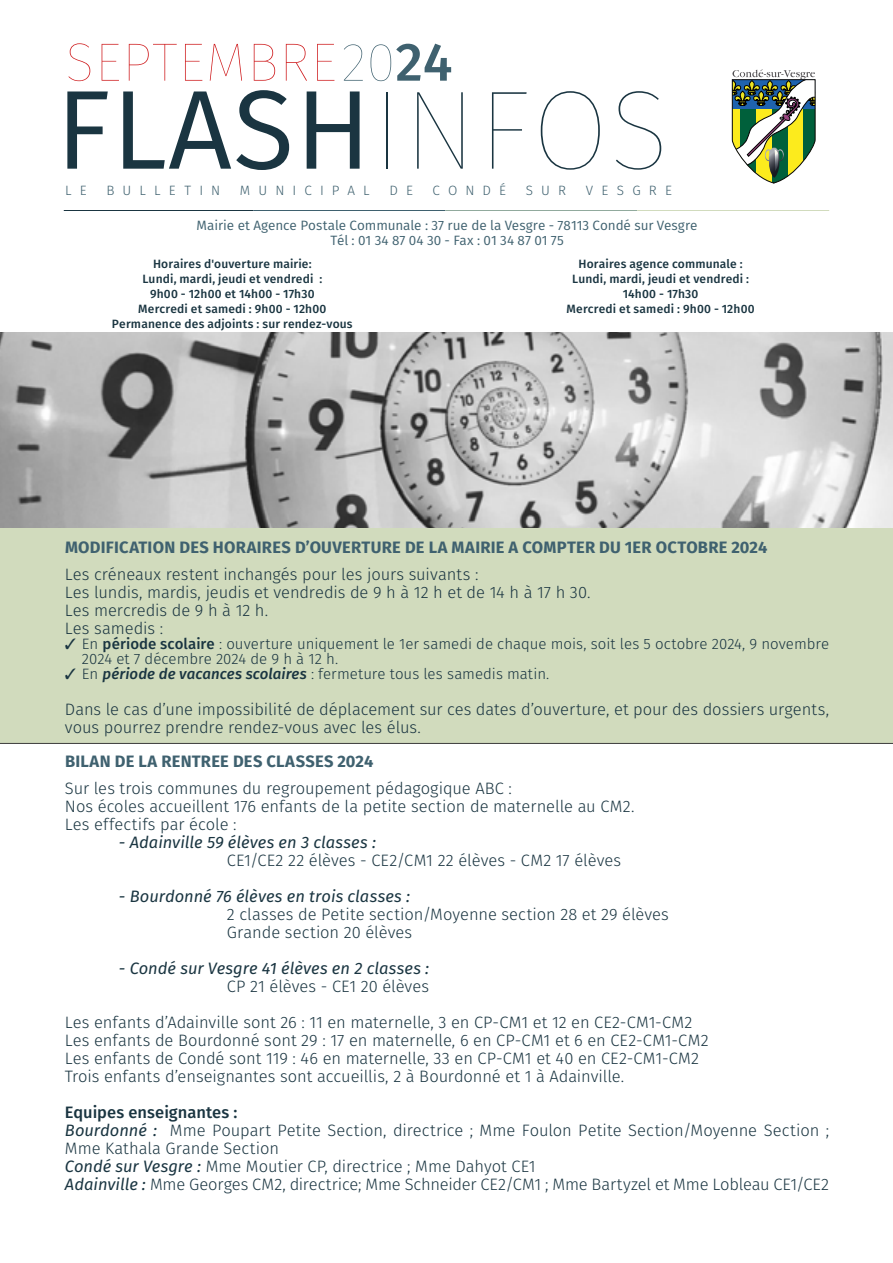
<style>
.page{position:relative;width:893px;height:1263px;background:#fff}
.page>*{position:absolute;margin:0;border:0;box-sizing:border-box;transform-origin:0 0}
.t1{font:112.2px "Fira Sans";letter-spacing:.01em;color:#1a3541}
.t2{font:54px "Fira Sans Hair";letter-spacing:.01em;color:#ce191b}
.t3{font:300 16.5px/18px "Fira Sans";letter-spacing:-.005em;color:#1a3541}
.t4{font:700 16.5px "Fira Sans";letter-spacing:.015em;color:#3f616f}
.t5{font:italic 16.5px "Fira Sans";color:#1a3541}
.t6{font:300 15px/15px "Fira Sans";color:#1a3541}
.t7{font:13.5px/15px "Fira Sans";color:#3f616f;text-align:center}
.t8{font:300 13.5px "Fira Sans";letter-spacing:.6em;color:#3f616f}
.t9{font:500 12px/15px "Fira Sans";letter-spacing:.015em;color:#1a3541;text-align:center}
.s1{color:#3f616f}
.s2{font-family:"Fira Sans";font-weight:500;color:#3f616f}
.s3{font-family:"Fira Sans Hair"}
.s4{font-weight:500}
.s5{font-weight:500;font-style:italic}
.s6{font-weight:400;font-style:italic}
</style>
<div class="page">
<div style="left:0;top:527px;width:893px;height:217px;background:#d1dbbd"></div>
<hr style="left:64px;top:210px;width:189px;height:1px;background:#1a3541">
<hr style="left:253px;top:210px;width:192px;height:1px;background:#3f616f">
<hr style="left:445px;top:210px;width:192px;height:1px;background:#91aa9d">
<hr style="left:637px;top:210px;width:192px;height:1px;background:#d1dbbd">
<svg style="left:732px;top:69px;width:84px;height:114px"></svg>
<img style="left:0;top:333px;width:893px;height:194px">
<h2 class="t2" style="left:65px;top:24px;width:389px">SEPTEMBRE<span class="s1">20</span><span class="s2">24</span></h2>
<h1 class="t1" style="left:56px;top:46px;width:615px">FLASH<span class="s3">INFOS</span></h1>
<p class="t8" style="left:65px;top:181px;width:23px">L E</p>
<p class="t8" style="left:106px;top:181px;width:115px">BULLETIN</p>
<p class="t8" style="left:240px;top:181px;width:131px">MUNICIPAL</p>
<p class="t8" style="left:389px;top:181px;width:25px">D E</p>
<p class="t8" style="left:433px;top:181px;width:75px">CONDÉ</p>
<p class="t8" style="left:526px;top:181px;width:42px">SUR</p>
<p class="t8" style="left:586px;top:181px;width:88px">VESGRE</p>
<p class="t7" style="left:197px;top:217px;width:502px">Mairie et Agence Postale Communale : 37 rue de la Vesgre - 78113 Condé sur Vesgre<br>Tél : 01 34 87 04 30 - Fax : 01 34 87 01 75</p>
<p class="t9" style="left:112px;top:256px;width:242px">Horaires d'ouverture mairie:<br>Lundi, mardi, jeudi et vendredi :<br>9h00 - 12h00 et 14h00 - 17h30<br>Mercredi et samedi : 9h00 - 12h00<br>Permanence des adjoints : sur rendez-vous</p>
<p class="t9" style="left:566px;top:256px;width:190px">Horaires agence communale :<br>Lundi, mardi, jeudi et vendredi :<br>14h00 - 17h30<br>Mercredi et samedi : 9h00 - 12h00</p>
<p class="t4" style="left:65px;top:534px;width:704px">MODIFICATION DES HORAIRES D’OUVERTURE DE LA MAIRIE A COMPTER DU 1ER OCTOBRE 2024</p>
<p class="t3" style="left:65px;top:565px;width:527px">Les créneaux restent inchangés pour les jours suivants :<br>Les lundis, mardis, jeudis et vendredis de 9 h à 12 h et de 14 h à 17 h 30.<br>Les mercredis de 9 h à 12 h.<br>Les samedis :</p>
<p class="t6" style="left:82px;top:636px;width:749px;text-indent:-17px">✓ En <span class="s4">période scolaire</span> : ouverture uniquement le 1er samedi de chaque mois, soit les 5 octobre 2024, 9 novembre<br>2024 et 7 décembre 2024 de 9 h à 12 h.</p>
<p class="t6" style="left:65px;top:666px;width:486px">✓ En <span class="s5">période de vacances scolaires</span> : fermeture tous les samedis matin.</p>
<p class="t3" style="left:65px;top:700px;width:766px">Dans le cas d’une impossibilité de déplacement sur ces dates d’ouverture, et pour des dossiers urgents, vous pourrez prendre rendez-vous avec les élus.</p>
<p class="t4" style="left:65px;top:748px;width:310px">BILAN DE LA RENTREE DES CLASSES 2024</p>
<p class="t3" style="left:65px;top:779px;width:571px">Sur les trois communes du regroupement pédagogique ABC :<br>Nos écoles accueillent 176 enfants de la petite section de maternelle au CM2.<br>Les effectifs par école :</p>
<p class="t5" style="left:119px;top:830px;width:259px">- Adainville 59 élèves en 3 classes :</p>
<p class="t3" style="left:227px;top:851px;width:396px">CE1/CE2 22 élèves - CE2/CM1 22 élèves - CM2 17 élèves</p>
<p class="t5" style="left:119px;top:884px;width:293px">- Bourdonné 76 élèves en trois classes :</p>
<p class="t3" style="left:227px;top:905px;width:443px">2 classes de Petite section/Moyenne section 28 et 29 élèves<br>Grande section 20 élèves</p>
<p class="t5" style="left:119px;top:956px;width:312px">- Condé sur Vesgre 41 élèves en 2 classes :</p>
<p class="t3" style="left:65px;top:968px;width:629px;line-height:36px;text-indent:162px">CP 21 élèves - CE1 20 élèves<br>Les enfants d’Adainville sont 26 : 11 en maternelle, 3 en CP-CM1 et 12 en CE2-CM1-CM2</p>
<p class="t3" style="left:65px;top:1031px;width:645px">Les enfants de Bourdonné sont 29 : 17 en maternelle, 6 en CP-CM1 et 6 en CE2-CM1-CM2<br>Les enfants de Condé sont 119 : 46 en maternelle, 33 en CP-CM1 et 40 en CE2-CM1-CM2<br>Trois enfants d’enseignantes sont accueillis, 2 à Bourdonné et 1 à Adainville.</p>
<p class="t3" style="left:65px;top:1103px;width:766px"><span class="s4">Equipes enseignantes :<br></span><span class="s6">Bourdonné :</span> Mme Poupart Petite Section, directrice ; Mme Foulon Petite Section/Moyenne Section ; Mme Kathala Grande Section<br><span class="s6">Condé sur Vesgre :</span> Mme Moutier CP, directrice ; Mme Dahyot CE1<br><span class="s6">Adainville :</span> Mme Georges CM2, directrice; Mme Schneider CE2/CM1 ; Mme Bartyzel et Mme Lobleau CE1/CE2</p>
</div>
